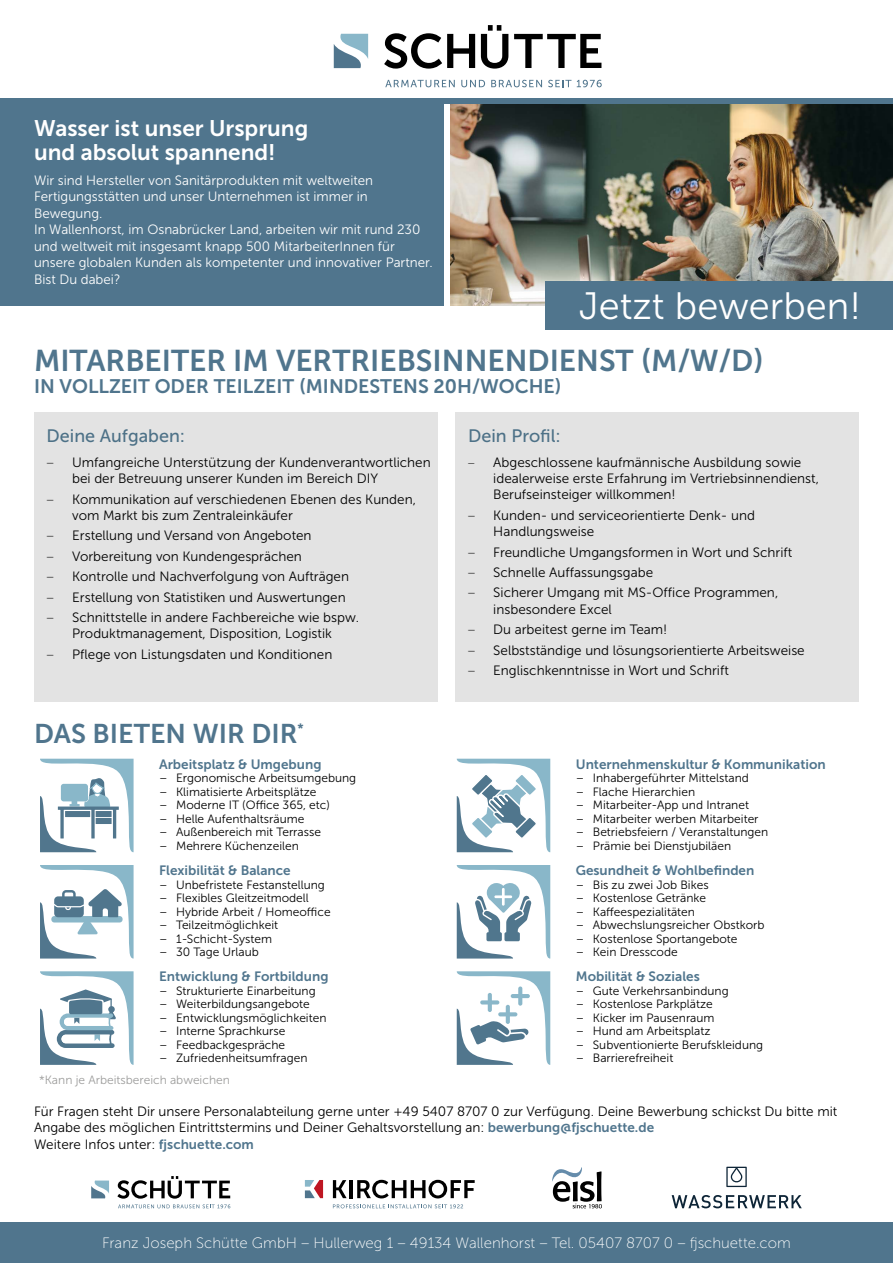
<style>
.page{position:relative;width:893px;height:1263px;background:#fff}
.page>*{position:absolute;margin:0;border:0;box-sizing:border-box;transform-origin:0 0}
.t1{font:38.1px "Museo Sans 300";color:#fff}
.t2{font:30px "Museo Sans 700";color:#50758d}
.t3{font:27px "Museo Sans 700";color:#50758d}
.t4{font:22.5px/24px "Museo Sans 700";color:#fff}
.t5{font:19.5px "Museo Sans 700";color:#50758d}
.t6{font:18px "Museo Sans 500";color:#4d7187}
.t7{font:15px "Museo Sans 100";color:#fff}
.t8{font:13.5px/16.2px "Museo Sans 300";color:#000}
.t9{font:13.5px/16.5px "Museo Sans 300";color:#fff}
.t10{font:13.5px "Museo Sans 700";color:#50758d}
.t11{font:12px "Museo Sans 300";color:#000}
.t12{font:12px "Museo Sans 300";color:#9d9d9c}
.s1{font-family:"Museo Sans 100"}
.s2{font-family:"Museo Sans 100";font-size:12.75px}
.s3{font-family:"Museo Sans 700";color:#50758d}
</style>
<div class="page">
<div style="left:34px;top:412px;width:404px;height:289px;background:#e3e3e3"></div>
<div style="left:455px;top:412px;width:404px;height:289px;background:#e3e3e3"></div>
<div style="left:0;top:101px;width:443px;height:205px;background:#50758d"></div>
<svg style="left:385px;top:80px;width:70px;height:7px"></svg>
<svg style="left:461px;top:80px;width:24px;height:7px"></svg>
<svg style="left:491px;top:80px;width:51px;height:7px"></svg>
<svg style="left:548px;top:80px;width:23px;height:7px"></svg>
<svg style="left:577px;top:80px;width:25px;height:7px"></svg>
<svg style="left:384px;top:33px;width:91px;height:36px"></svg>
<svg style="left:481px;top:25px;width:27px;height:44px"></svg>
<svg style="left:514px;top:34px;width:87px;height:34px"></svg>
<svg style="left:334px;top:34px;width:34px;height:34px"></svg>
<div style="left:0;top:1222px;width:893px;height:41px;background:#50758d"></div>
<svg style="left:40px;top:759px;width:94px;height:93px"></svg>
<svg style="left:457px;top:759px;width:93px;height:93px"></svg>
<svg style="left:40px;top:865px;width:94px;height:93px"></svg>
<svg style="left:457px;top:865px;width:93px;height:93px"></svg>
<svg style="left:40px;top:971px;width:94px;height:94px"></svg>
<svg style="left:457px;top:971px;width:93px;height:94px"></svg>
<svg style="left:117px;top:1176px;width:113px;height:32px"></svg>
<svg style="left:91px;top:1180px;width:18px;height:18px"></svg>
<svg style="left:333px;top:1204px;width:130px;height:4px"></svg>
<svg style="left:333px;top:1180px;width:14px;height:18px"></svg>
<hr style="left:350px;top:1180px;width:3px;height:18px;background:#000">
<svg style="left:357px;top:1180px;width:118px;height:18px"></svg>
<svg style="left:305px;top:1180px;width:18px;height:18px"></svg>
<svg style="left:552px;top:1167px;width:50px;height:41px"></svg>
<svg style="left:726px;top:1167px;width:21px;height:20px"></svg>
<svg style="left:672px;top:1195px;width:130px;height:13px"></svg>
<img style="left:451px;top:104px;width:442px;height:202px">
<div style="left:545px;top:282px;width:348px;height:48px;background:#50758d"></div>
<div style="left:0;top:99px;width:893px;height:5px;background:#50758d"></div>
<h3 class="t4" style="left:34px;top:116px;width:276px">Wasser ist unser Ursprung und absolut spannend!</h3>
<p class="t9" style="left:34px;top:172px;width:400px">Wir sind Hersteller von Sanitärprodukten mit weltweiten Fertigungsstätten und unser Unternehmen ist immer in Bewegung.<br>In Wallenhorst, im Osnabrücker Land, arbeiten wir mit rund 230 und weltweit mit insgesamt knapp 500 MitarbeiterInnen für unsere globalen Kunden als kompetenter und innovativer Partner.<br>Bist Du dabei?</p>
<h1 class="t1" style="left:579px;top:285px;width:284px">Jetzt bewerben!</h1>
<h2 class="t2" style="left:34px;top:344px;width:731px">MITARBEITER IM VERTRIEBSINNENDIENST (M/W/D)</h2>
<h3 class="t5" style="left:34px;top:376px;width:529px">IN VOLLZEIT ODER TEILZEIT (MINDESTENS 20H/WOCHE)</h3>
<h3 class="t6" style="left:47px;top:426px;width:140px">Deine Aufgaben:</h3>
<p class="t8" style="left:72px;top:454px;width:360px;text-indent:-26px"><span class="s1">–</span> Umfangreiche Unterstützung der Kundenverantwortlichen bei der Betreuung unserer Kunden im Bereich DIY</p>
<p class="t8" style="left:72px;top:491px;width:345px;text-indent:-26px"><span class="s1">–</span> Kommunikation auf verschiedenen Ebenen des Kunden, vom Markt bis zum Zentraleinkäufer</p>
<p class="t8" style="left:47px;top:528px;width:266px"><span class="s1">–</span> Erstellung und Versand von Angeboten</p>
<p class="t8" style="left:47px;top:548px;width:257px"><span class="s1">–</span> Vorbereitung von Kundengesprächen</p>
<p class="t8" style="left:47px;top:569px;width:304px"><span class="s1">–</span> Kontrolle und Nachverfolgung von Aufträgen</p>
<p class="t8" style="left:47px;top:589px;width:301px"><span class="s1">–</span> Erstellung von Statistiken und Auswertungen</p>
<p class="t8" style="left:47px;top:609px;width:314px;text-align:center"><span class="s1">–</span> Schnittstelle in andere Fachbereiche wie bspw.<br>Produktmanagement, Disposition, Logistik</p>
<p class="t8" style="left:47px;top:646px;width:287px"><span class="s1">–</span> Pflege von Listungsdaten und Konditionen</p>
<h3 class="t3" style="left:34px;top:719px;width:271px">DAS BIETEN WIR DIR<sup>*</sup></h3>
<p class="t10" style="left:159px;top:757px;width:164px">Arbeitsplatz &amp; Umgebung</p>
<p class="t11" style="left:159px;top:772px;width:199px">– Ergonomische Arbeitsumgebung</p>
<p class="t11" style="left:159px;top:785px;width:159px">– Klimatisierte Arbeitsplätze</p>
<p class="t11" style="left:159px;top:799px;width:172px">– Moderne IT (Office 365, etc)</p>
<p class="t11" style="left:159px;top:812px;width:147px">– Helle Aufenthaltsräume</p>
<p class="t11" style="left:159px;top:826px;width:163px">– Außenbereich mit Terrasse</p>
<p class="t11" style="left:159px;top:839px;width:141px">– Mehrere Küchenzeilen</p>
<p class="t10" style="left:159px;top:863px;width:133px">Flexibilität &amp; Balance</p>
<p class="t11" style="left:159px;top:878px;width:167px">– Unbefristete Festanstellung</p>
<p class="t11" style="left:159px;top:891px;width:151px">– Flexibles Gleitzeitmodell</p>
<p class="t11" style="left:159px;top:905px;width:173px">– Hybride Arbeit / Homeoffice</p>
<p class="t11" style="left:159px;top:918px;width:121px">– Teilzeitmöglichkeit</p>
<p class="t11" style="left:159px;top:932px;width:114px">– 1-Schicht-System</p>
<p class="t11" style="left:159px;top:945px;width:101px">– 30 Tage Urlaub</p>
<p class="t10" style="left:159px;top:969px;width:171px">Entwicklung &amp; Fortbildung</p>
<p class="t11" style="left:159px;top:984px;width:158px">– Strukturierte Einarbeitung</p>
<p class="t11" style="left:159px;top:998px;width:152px">– Weiterbildungsangebote</p>
<p class="t11" style="left:159px;top:1011px;width:169px">– Entwicklungsmöglichkeiten</p>
<p class="t11" style="left:159px;top:1025px;width:128px">– Interne Sprachkurse</p>
<p class="t11" style="left:159px;top:1038px;width:128px">– Feedbackgespräche</p>
<p class="t11" style="left:159px;top:1052px;width:150px">– Zufriedenheitsumfragen</p>
<p class="t12" style="left:39px;top:1074px;width:192px">*Kann je Arbeitsbereich abweichen</p>
<h3 class="t6" style="left:468px;top:426px;width:94px">Dein Profil:</h3>
<p class="t8" style="left:493px;top:454px;width:327px;text-indent:-26px"><span class="s2">–</span> Abgeschlossene kaufmännische Ausbildung sowie idealerweise erste Erfahrung im Vertriebsinnendienst,<br>Berufseinsteiger willkommen!</p>
<p class="t8" style="left:493px;top:507px;width:263px;text-indent:-26px"><span class="s1">–</span> Kunden- und serviceorientierte Denk- und<br>Handlungsweise</p>
<p class="t8" style="left:468px;top:544px;width:326px"><span class="s1">–</span> Freundliche Umgangsformen in Wort und Schrift</p>
<p class="t8" style="left:468px;top:564px;width:187px"><span class="s1">–</span> Schnelle Auffassungsgabe</p>
<p class="t8" style="left:493px;top:585px;width:286px;text-indent:-26px"><span class="s1">–</span> Sicherer Umgang mit MS-Office Programmen, insbesondere Excel</p>
<p class="t8" style="left:468px;top:621px;width:201px"><span class="s1">–</span> Du arbeitest gerne im Team!</p>
<p class="t8" style="left:468px;top:642px;width:339px"><span class="s1">–</span> Selbstständige und lösungsorientierte Arbeitsweise</p>
<p class="t8" style="left:468px;top:662px;width:263px"><span class="s1">–</span> Englischkenntnisse in Wort und Schrift</p>
<p class="t10" style="left:576px;top:757px;width:251px">Unternehmenskultur &amp; Kommunikation</p>
<p class="t11" style="left:576px;top:772px;width:175px">– Inhabergeführter Mittelstand</p>
<p class="t11" style="left:576px;top:785px;width:121px">– Flache Hierarchien</p>
<p class="t11" style="left:576px;top:799px;width:175px">– Mitarbeiter-App und Intranet</p>
<p class="t11" style="left:576px;top:812px;width:184px">– Mitarbeiter werben Mitarbeiter</p>
<p class="t11" style="left:576px;top:826px;width:194px">– Betriebsfeiern / Veranstaltungen</p>
<p class="t11" style="left:576px;top:839px;width:157px">– Prämie bei Dienstjubiläen</p>
<p class="t10" style="left:576px;top:863px;width:180px">Gesundheit &amp; Wohlbefinden</p>
<p class="t11" style="left:576px;top:878px;width:134px">– Bis zu zwei Job Bikes</p>
<p class="t11" style="left:576px;top:891px;width:132px">– Kostenlose Getränke</p>
<p class="t11" style="left:576px;top:905px;width:121px">– Kaffeespezialitäten</p>
<p class="t11" style="left:576px;top:918px;width:190px">– Abwechslungsreicher Obstkorb</p>
<p class="t11" style="left:576px;top:932px;width:163px">– Kostenlose Sportangebote</p>
<p class="t11" style="left:576px;top:945px;width:103px">– Kein Dresscode</p>
<p class="t10" style="left:576px;top:969px;width:125px">Mobilität &amp; Soziales</p>
<p class="t11" style="left:576px;top:984px;width:154px">– Gute Verkehrsanbindung</p>
<p class="t11" style="left:576px;top:998px;width:138px">– Kostenlose Parkplätze</p>
<p class="t11" style="left:576px;top:1011px;width:140px">– Kicker im Pausenraum</p>
<p class="t11" style="left:576px;top:1025px;width:136px">– Hund am Arbeitsplatz</p>
<p class="t11" style="left:576px;top:1038px;width:189px">– Subventionierte Berufskleidung</p>
<p class="t11" style="left:576px;top:1052px;width:99px">– Barrierefreiheit</p>
<p class="t8" style="left:34px;top:1103px;width:805px">Für Fragen steht Dir unsere Personalabteilung gerne unter +49 5407 8707 0 zur Verfügung. Deine Bewerbung schickst Du bitte mit<br>Angabe des möglichen Eintrittstermins und Deiner Gehaltsvorstellung an: <span class="s3">bewerbung@fjschuette.de<br></span>Weitere Infos unter: <span class="s3">fjschuette.com</span></p>
<p class="t7" style="left:102px;top:1235px;width:690px">Franz Joseph Schütte GmbH – Hullerweg 1 – 49134 Wallenhorst – Tel. 05407 8707 0 – fjschuette.com</p>
</div>
